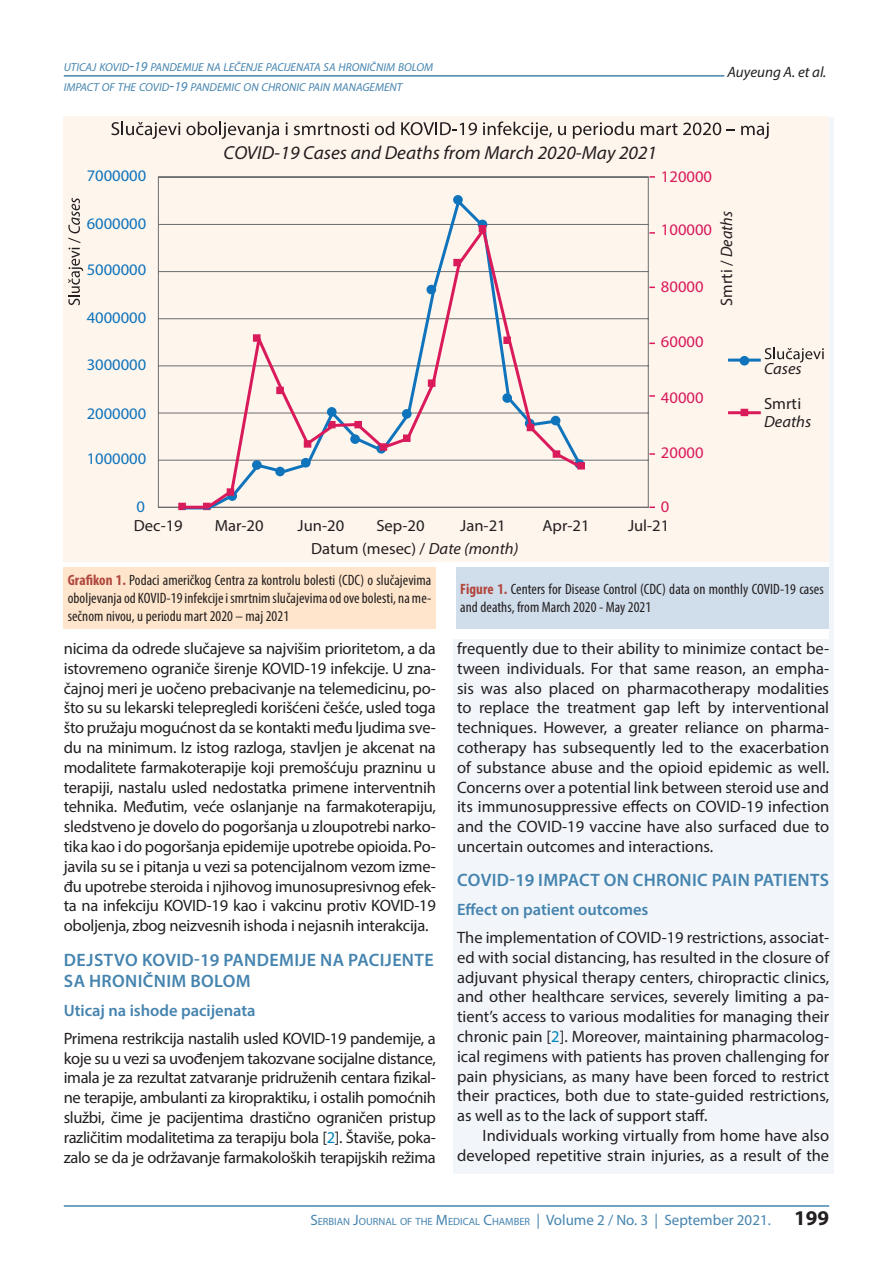
<style>
.page{position:relative;width:893px;height:1263px;background:#fff}
.page>*{position:absolute;margin:0;border:0;box-sizing:border-box;transform-origin:0 0}
.t1{font:italic 18.9px "Myriad Pro";color:#231f20}
.t2{font:600 18px/21.6px "Myriad Pro";letter-spacing:.02em;color:#4584af}
.t3{font:16.65px "Myriad Pro";color:#231f20}
.t4{font:16.5px/19.8px "Myriad Pro";color:#231f20;text-align:justify}
.t5{font:600 16.5px "Myriad Pro";color:#4584af}
.t6{font:16.2px "Myriad Pro";color:#231f20}
.t7{font:16.2px "Myriad Pro";color:#1074bc}
.t8{font:16.2px "Myriad Pro";color:#d91a5b}
.t9{font:italic 16.2px "Myriad Pro";color:#231f20}
.t10{font:condensed 15px/18px "Myriad Pro";letter-spacing:.005em;color:#231f20;text-align:justify}
.t11{font:italic 15px "Myriad Pro";color:#231f20}
.t12{font:italic 11.55px/20.2px "Myriad Pro";color:#4584af}
.t13{font:10.5px "Myriad Pro";color:#4584af}
.s1{font-size:16.5px}
.s2{font-size:13.5px}
.s3{font-style:italic}
.s4{font-weight:700;color:#b1473d}
.s5{color:#0084ba}
.s6{font-size:15px}
.s7{font-weight:700;font-size:21px;color:#231f20}
</style>
<div class="page">
<div style="left:453px;top:117px;width:380px;height:1057px;background:#f2f6fa"></div>
<hr style="left:64px;top:1205px;width:765px;height:2px;background:#4584af">
<hr style="left:64px;top:75px;width:660px;height:2px;background:#4584af">
<div style="left:56px;top:104px;width:773px;height:535px;background:#fff"></div>
<div style="left:63px;top:567px;width:373px;height:61px;background:#fee5cb"></div>
<div style="left:63px;top:116px;width:766px;height:446px;background:#fef5ec"></div>
<div style="left:456px;top:567px;width:372px;height:61px;background:#d0ddeb"></div>
<svg style="left:158px;top:176px;width:491px;height:332px"></svg>
<svg style="left:180px;top:196px;width:406px;height:315px"></svg>
<div style="left:478px;top:220px;width:9px;height:9px;background:#1074bc;border-radius:50%"></div>
<div style="left:453px;top:195px;width:10px;height:10px;background:#1074bc;border-radius:50%"></div>
<svg style="left:179px;top:223px;width:406px;height:287px"></svg>
<svg style="left:649px;top:506px;width:6px;height:2px"></svg>
<svg style="left:649px;top:453px;width:6px;height:2px"></svg>
<svg style="left:649px;top:395px;width:6px;height:2px"></svg>
<svg style="left:649px;top:232px;width:6px;height:2px"></svg>
<svg style="left:649px;top:176px;width:6px;height:2px"></svg>
<hr style="left:728px;top:359px;width:33px;height:3px;background:#1074bc">
<hr style="left:728px;top:411px;width:33px;height:3px;background:#d91a5b">
<div style="left:741px;top:409px;width:7px;height:7px;background:#d91a5b"></div>
<div style="left:740px;top:356px;width:9px;height:10px;background:#1074bc;border-radius:50%"></div>
<svg style="left:68px;top:198px;width:15px;height:107px"></svg>
<svg style="left:765px;top:348px;width:59px;height:14px"></svg>
<svg style="left:111px;top:122px;width:69px;height:17px"></svg>
<svg style="left:186px;top:122px;width:93px;height:17px"></svg>
<svg style="left:286px;top:122px;width:2px;height:13px"></svg>
<svg style="left:294px;top:122px;width:75px;height:13px"></svg>
<svg style="left:375px;top:122px;width:19px;height:13px"></svg>
<svg style="left:401px;top:122px;width:76px;height:13px"></svg>
<svg style="left:483px;top:121px;width:69px;height:18px"></svg>
<svg style="left:558px;top:126px;width:8px;height:9px"></svg>
<svg style="left:573px;top:122px;width:61px;height:17px"></svg>
<svg style="left:641px;top:123px;width:80px;height:12px"></svg>
<svg style="left:741px;top:122px;width:28px;height:17px"></svg>
<p class="t12" style="left:64px;top:57px;width:371px">UTICAJ KOVID<span class="s1">-</span><span class="s2">19</span> PANDEMIJE NA LEČENJE PACIJENATA SA HRONIČNIM BOLOM<br>IMPACT OF THE COVID<span class="s1">-</span><span class="s2">19</span> PANDEMIC ON CHRONIC PAIN MANAGEMENT</p>
<p class="t11" style="left:727px;top:63px;width:100px">Auyeung A. et al.</p>
<p class="t7" style="left:87px;top:165px;width:61px">7000000</p>
<p class="t7" style="left:87px;top:213px;width:61px">6000000</p>
<p class="t7" style="left:87px;top:260px;width:61px">5000000</p>
<p class="t7" style="left:87px;top:307px;width:61px">4000000</p>
<p class="t7" style="left:87px;top:355px;width:61px">3000000</p>
<p class="t7" style="left:87px;top:403px;width:61px">2000000</p>
<p class="t7" style="left:87px;top:449px;width:61px">1000000</p>
<p class="t1" style="left:224px;top:141px;width:435px">COVID-19 Cases and Deaths from March 2020-May 2021</p>
<p class="t8" style="left:661px;top:166px;width:53px">120000</p>
<p class="t8" style="left:661px;top:220px;width:53px">100000</p>
<p class="t8" style="left:661px;top:277px;width:44px">80000</p>
<p class="t3" style="left:716px;top:306px;width:96px;rotate:-90deg">Smrti / <span class="s3">Deaths</span></p>
<p class="t8" style="left:661px;top:331px;width:44px">60000</p>
<p class="t8" style="left:661px;top:387px;width:44px">40000</p>
<p class="t8" style="left:661px;top:442px;width:44px">20000</p>
<p class="t7" style="left:137px;top:496px;width:10px">0</p>
<p class="t8" style="left:661px;top:496px;width:10px">0</p>
<p class="t6" style="left:134px;top:515px;width:50px">Dec-19</p>
<p class="t6" style="left:215px;top:515px;width:50px">Mar-20</p>
<p class="t6" style="left:298px;top:515px;width:48px">Jun-20</p>
<p class="t6" style="left:376px;top:515px;width:50px">Sep-20</p>
<p class="t6" style="left:460px;top:515px;width:47px">Jan-21</p>
<p class="t6" style="left:542px;top:515px;width:49px">Apr-21</p>
<p class="t6" style="left:628px;top:515px;width:43px">Jul-21</p>
<p class="t6" style="left:311px;top:539px;width:209px">Datum (mesec) / <span class="s3">Date (month)</span></p>
<p class="t9" style="left:764px;top:358px;width:39px">Cases</p>
<p class="t6" style="left:764px;top:394px;width:39px">Smrti</p>
<p class="t9" style="left:764px;top:411px;width:49px">Deaths</p>
<p class="t10" style="left:68px;top:571px;width:365px"><span class="s4">Grafikon 1.</span> Podaci američkog Centra za kontrolu bolesti (CDC) o slučajevima oboljevanja od KOVID-19 infekcije i smrtnim slučajevima od ove bolesti, na me&shy;sečnom nivou, u periodu mart 2020 – maj 2021</p>
<p class="t10" style="left:460px;top:580px;width:365px"><span class="s4">Figure 1.</span> Centers for Disease Control (CDC) data on monthly COVID-19 cases and deaths, from March 2020 - May 2021</p>
<p class="t4" style="left:64px;top:638px;width:374px">nicima da odrede slučajeve sa najvišim prioritetom, a da istovremeno ograniče širenje KOVID-19 infekcije. U zna&shy;čajnoj meri je uočeno prebacivanje na telemedicinu, po&shy;što su su lekarski telepregledi korišćeni češće, usled toga što pružaju mogućnost da se kontakti među ljudima sve&shy;du na minimum. Iz istog razloga, stavljen je akcenat na modalitete farmakoterapije koji premošćuju prazninu u terapiji, nastalu usled nedostatka primene interventnih tehnika. Međutim, veće oslanjanje na farmakoterapiju, sledstveno je dovelo do pogoršanja u zloupotrebi narko&shy;tika kao i do pogoršanja epidemije upotrebe opioida. Po&shy;javila su se i pitanja u vezi sa potencijalnom vezom izme&shy;đu upotrebe steroida i njihovog imunosupresivnog efek&shy;ta na infekciju KOVID-19 kao i vakcinu protiv KOVID-19 oboljenja, zbog neizvesnih ishoda i nejasnih interakcija.</p>
<p class="t2" style="left:64px;top:948px;width:371px">DEJSTVO KOVID-19 PANDEMIJE NA PACIJENTE<br>SA HRONIČNIM BOLOM</p>
<p class="t5" style="left:64px;top:999px;width:193px">Uticaj na ishode pacijenata</p>
<p class="t4" style="left:64px;top:1028px;width:374px">Primena restrikcija nastalih usled KOVID-19 pandemije, a koje su u vezi sa uvođenjem takozvane socijalne distance, imala je za rezultat zatvaranje pridruženih centara fizikal&shy;ne terapije, ambulanti za kiropraktiku, i ostalih pomoćnih službi, čime je pacijentima drastično ograničen pristup različitim modalitetima za terapiju bola [<span class="s5">2</span>]. Štaviše, poka&shy;zalo se da je održavanje farmakoloških terapijskih režima</p>
<p class="t4" style="left:457px;top:638px;width:374px">frequently due to their ability to minimize contact be&shy;tween individuals. For that same reason, an empha&shy;sis was also placed on pharmacotherapy modalities to replace the treatment gap left by interventional techniques. However, a greater reliance on pharma&shy;cotherapy has subsequently led to the exacerbation of substance abuse and the opioid epidemic as well.<br>Concerns over a potential link between steroid use and its immunosuppressive effects on COVID-19 infection and the COVID-19 vaccine have also surfaced due to uncertain outcomes and interactions.</p>
<p class="t2" style="left:457px;top:869px;width:373px">COVID-19 IMPACT ON CHRONIC PAIN PATIENTS</p>
<p class="t5" style="left:457px;top:899px;width:193px">Effect on patient outcomes</p>
<p class="t4" style="left:457px;top:927px;width:374px">The implementation of COVID-19 restrictions, associat&shy;ed with social distancing, has resulted in the closure of adjuvant physical therapy centers, chiropractic clinics, and other healthcare services, severely limiting a pa&shy;tient’s access to various modalities for managing their chronic pain [<span class="s5">2</span>]. Moreover, maintaining pharmacolog&shy;ical regimens with patients has proven challenging for pain physicians, as many have been forced to restrict their practices, both due to state-guided restrictions, as well as to the lack of support staff.</p>
<p class="t4" style="left:457px;top:1125px;width:374px;text-align:right">Individuals working virtually from home have also developed repetitive strain injuries, as a result of the</p>
<p class="t13" style="left:310px;top:1215px;width:520px"><span class="s6">S</span>ERBIAN <span class="s6">J</span>OURNAL OF THE <span class="s6">M</span> EDICAL <span class="s6">C</span>HAMBER <span class="s6">| Volume 2 / No. 3 | September 2021.</span> <span class="s7">199</span></p>
</div>
